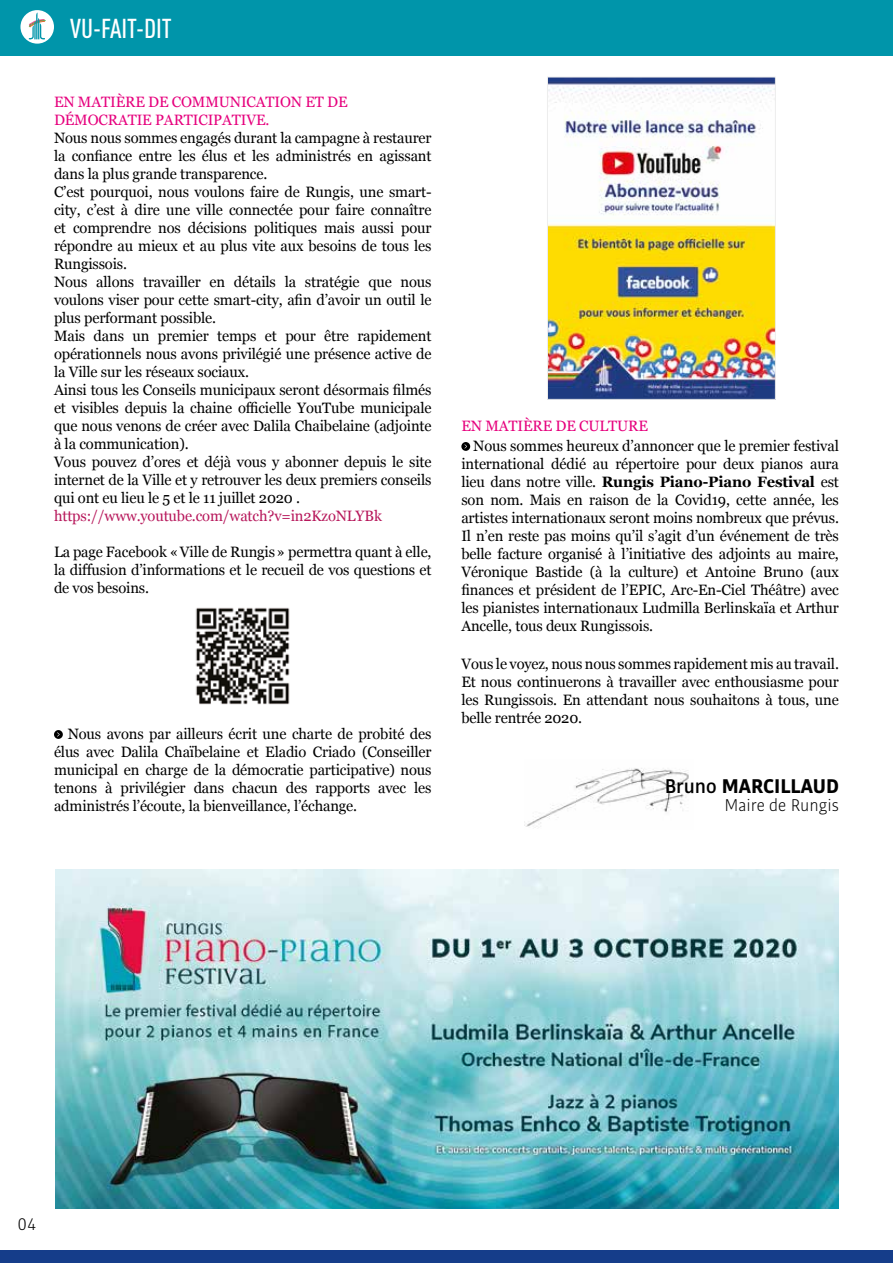
<style>
.page{position:relative;width:893px;height:1263px;background:#fff}
.page>*{position:absolute;margin:0;border:0;box-sizing:border-box;transform-origin:0 0}
.t1{font:500 27px "DIN Cond";color:#fff}
.t2{font:700 21.3px "Bulo";color:#000}
.t3{font:300 18.3px "Bulo";color:#000}
.t4{font:300 18px "Bulo";color:#000}
.t5{font:15px/18px "Georgia";letter-spacing:-.01em;color:#000;text-align:justify}
.t6{font:15px/18px "Georgia";letter-spacing:-.01em;color:#e6007d}
.t7{font:15px "Georgia";letter-spacing:-.01em;color:#b7175b}
.s1{font-weight:700}
.s2{font-weight:500}
</style>
<div class="page">
<hr style="left:892px;top:0;width:1px;height:183px;background:#84b627">
<div style="left:0;top:1250px;width:893px;height:13px;background:#153d8a"></div>
<div style="left:0;top:0;width:893px;height:55px;background:#0095aa"></div>
<div style="left:20px;top:10px;width:34px;height:34px;background:#fff;border-radius:50%"></div>
<svg style="left:29px;top:13px;width:17px;height:27px"></svg>
<svg style="left:54px;top:730px;width:9px;height:9px"></svg>
<svg style="left:461px;top:442px;width:9px;height:9px"></svg>
<img style="left:526px;top:768px;width:163px;height:60px">
<img style="left:195px;top:607px;width:95px;height:98px">
<img style="left:56px;top:870px;width:783px;height:339px">
<img style="left:549px;top:79px;width:225px;height:319px">
<div style="left:547px;top:77px;width:229px;height:323px;border:1px solid #ededed"></div>
<h1 class="t1" style="left:70px;top:13px;width:103px">VU-FAIT-DIT</h1>
<p class="t6" style="left:54px;top:92px;width:295px">EN MATIÈRE DE COMMUNICATION ET DE<br>DÉMOCRATIE PARTICIPATIVE.</p>
<p class="t5" style="left:54px;top:128px;width:379px;text-align:left">Nous nous sommes engagés durant la campagne à restaurer la confiance entre les élus et les administrés en agissant dans la plus grande transparence.<br>C’est pourquoi, nous voulons faire de Rungis, une smart&shy;city, c’est à dire une ville connectée pour faire connaître et comprendre nos décisions politiques mais aussi pour répondre au mieux et au plus vite aux besoins de tous les Rungissois.<br>Nous allons travailler en détails la stratégie que nous voulons viser pour cette smart-city, afin d’avoir un outil le plus performant possible.<br>Mais dans un premier temps et pour être rapidement opérationnels nous avons privilégié une présence active de la Ville sur les réseaux sociaux.<br>Ainsi tous les Conseils municipaux seront désormais filmés et visibles depuis la chaine officielle YouTube municipale que nous venons de créer avec Dalila Chaibelaine (adjointe à la communication).<br>Vous pouvez d’ores et déjà vous y abonner depuis le site internet de la Ville et y retrouver les deux premiers conseils qui ont eu lieu le 5 et le 11 juillet 2020 .</p>
<p class="t7" style="left:54px;top:505px;width:329px">https://www.youtube.com/watch?v=in2KzoNLYBk</p>
<p class="t5" style="left:54px;top:542px;width:379px">La page Facebook «Ville de Rungis» permettra quant à elle, la diffusion d’informations et le recueil de vos questions et de vos besoins.</p>
<p class="t5" style="left:54px;top:724px;width:379px;text-indent:14px">Nous avons par ailleurs écrit une charte de probité des élus avec Dalila Chaïbelaine et Eladio Criado (Conseiller municipal en charge de la démocratie participative) nous tenons à privilégier dans chacun des rapports avec les administrés l’écoute, la bienveillance, l’échange.</p>
<p class="t6" style="left:461px;top:416px;width:188px">EN MATIÈRE DE CULTURE</p>
<p class="t5" style="left:461px;top:436px;width:379px;text-indent:12px">Nous sommes heureux d’annoncer que le premier festival international dédié au répertoire pour deux pianos aura lieu dans notre ville. <span class="s1">Rungis Piano-Piano Festival</span> est son nom. Mais en raison de la Covid19, cette année, les artistes internationaux seront moins nombreux que prévus.<br>Il n’en reste pas moins qu’il s’agit d’un événement de très belle facture organisé à l’initiative des adjoints au maire, Véronique Bastide (à la culture) et Antoine Bruno (aux finances et président de l’EPIC, Arc-En-Ciel Théâtre) avec les pianistes internationaux Ludmilla Berlinskaïa et Arthur Ancelle, tous deux Rungissois.</p>
<p class="t5" style="left:461px;top:654px;width:379px">Vous le voyez, nous nous sommes rapidement mis au travail.<br>Et nous continuerons à travailler avec enthousiasme pour les Rungissois. En attendant nous souhaitons à tous, une belle rentrée 2020.</p>
<h2 class="t2" style="left:665px;top:772px;width:176px"><span class="s2">Bruno</span> MARCILLAUD</h2>
<p class="t3" style="left:724px;top:794px;width:116px">Maire de Rungis</p>
<p class="t4" style="left:18px;top:1213px;width:20px">04</p>
</div>
